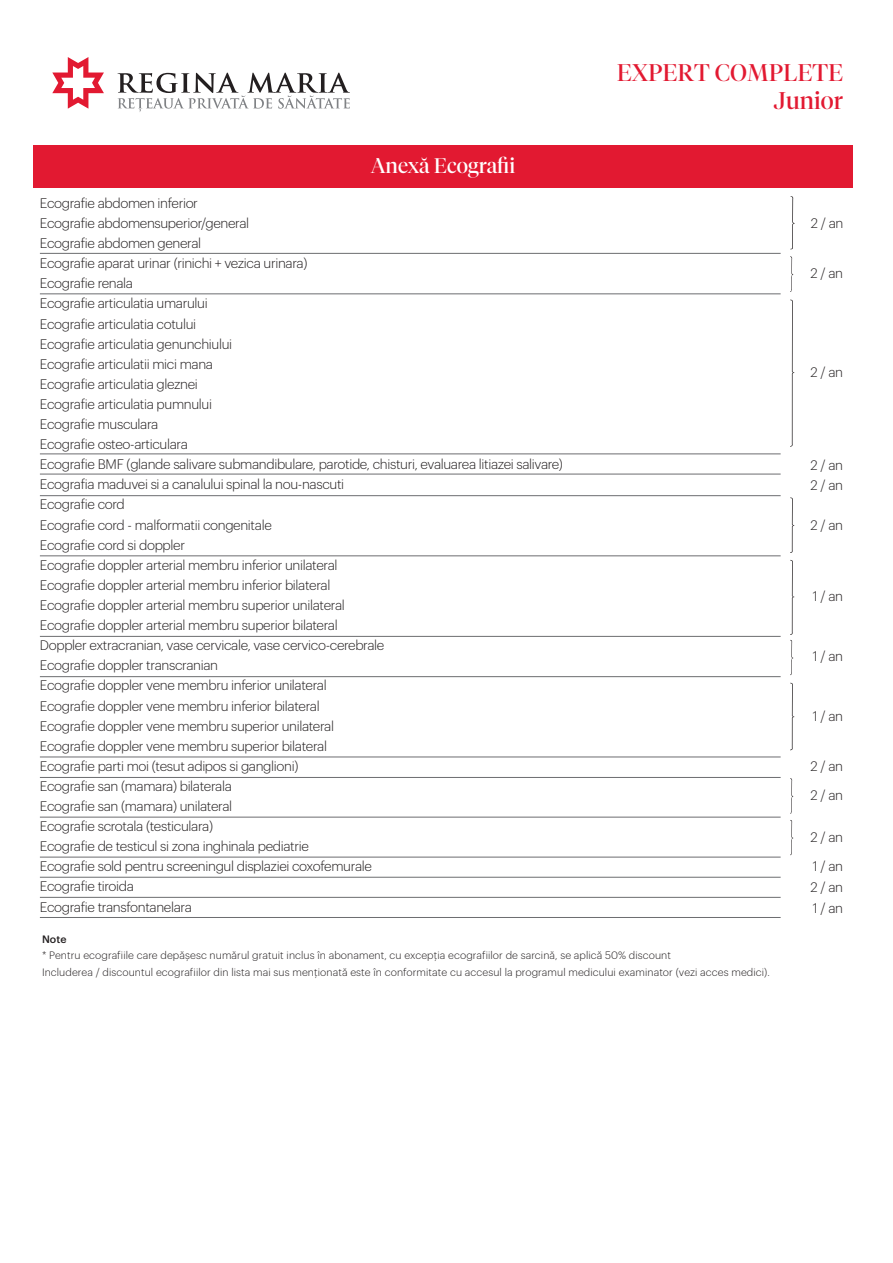
<style>
.page{position:relative;width:893px;height:1263px;background:#fff}
.page>*{position:absolute;margin:0;border:0;box-sizing:border-box;transform-origin:0 0}
.t1{font:24px/28.8px "Tiempos Fine";color:#e21931;text-align:right}
.t2{font:21px "Tiempos Fine";color:#fff}
.t3{font:300 13.5px/20.1px "Graphik";letter-spacing:-.025em;color:#231f20}
.t4{font:300 10.5px/16.5px "Graphik";letter-spacing:.01em;color:#231f20}
.t5{font:500 10.5px "Graphik";color:#231f20}
</style>
<div class="page">
<svg style="left:52px;top:57px;width:52px;height:52px"></svg>
<svg style="left:118px;top:73px;width:232px;height:39px"></svg>
<div style="left:33px;top:145px;width:819px;height:43px;background:#e21931"></div>
<hr style="left:40px;top:253px;width:741px;height:1px;background:#6c6d70">
<hr style="left:40px;top:294px;width:741px;height:1px;background:#6c6d70">
<hr style="left:40px;top:454px;width:741px;height:1px;background:#6c6d70">
<hr style="left:40px;top:495px;width:741px;height:1px;background:#6c6d70">
<hr style="left:40px;top:474px;width:741px;height:1px;background:#6c6d70">
<svg style="left:790px;top:196px;width:5px;height:53px"></svg>
<hr style="left:40px;top:556px;width:741px;height:1px;background:#6c6d70">
<svg style="left:790px;top:497px;width:4px;height:56px"></svg>
<svg style="left:790px;top:683px;width:4px;height:67px"></svg>
<svg style="left:790px;top:300px;width:4px;height:147px"></svg>
<hr style="left:40px;top:636px;width:741px;height:1px;background:#6c6d70">
<hr style="left:40px;top:676px;width:741px;height:1px;background:#6c6d70">
<hr style="left:40px;top:757px;width:741px;height:1px;background:#6c6d70">
<hr style="left:40px;top:777px;width:741px;height:1px;background:#6c6d70">
<hr style="left:40px;top:817px;width:741px;height:1px;background:#6c6d70">
<hr style="left:40px;top:857px;width:741px;height:1px;background:#6c6d70">
<hr style="left:40px;top:877px;width:741px;height:1px;background:#6c6d70">
<hr style="left:40px;top:897px;width:741px;height:1px;background:#6c6d70">
<hr style="left:40px;top:917px;width:741px;height:1px;background:#6c6d70">
<svg style="left:790px;top:256px;width:3px;height:36px"></svg>
<svg style="left:790px;top:560px;width:4px;height:115px"></svg>
<svg style="left:790px;top:778px;width:3px;height:36px"></svg>
<svg style="left:790px;top:820px;width:3px;height:35px"></svg>
<h2 class="t2" style="left:371px;top:153px;width:146px">Anexă Ecografii</h2>
<p class="t3" style="left:40px;top:192px;width:525px">Ecografie abdomen inferior<br>Ecografie abdomensuperior/general<br>Ecografie abdomen general<br>Ecografie aparat urinar (rinichi + vezica urinara)<br>Ecografie renala<br>Ecografie articulatia umarului<br>Ecografie articulatia cotului<br>Ecografie articulatia genunchiului<br>Ecografie articulatii mici mana<br>Ecografie articulatia gleznei<br>Ecografie articulatia pumnului<br>Ecografie musculara<br>Ecografie osteo-articulara<br>Ecografie BMF (glande salivare submandibulare, parotide, chisturi, evaluarea litiazei salivare)<br>Ecografia maduvei si a canalului spinal la nou-nascuti<br>Ecografie cord<br>Ecografie cord - malformatii congenitale<br>Ecografie cord si doppler<br>Ecografie doppler arterial membru inferior unilateral<br>Ecografie doppler arterial membru inferior bilateral<br>Ecografie doppler arterial membru superior unilateral<br>Ecografie doppler arterial membru superior bilateral<br>Doppler extracranian, vase cervicale, vase cervico-cerebrale<br>Ecografie doppler transcranian<br>Ecografie doppler vene membru inferior unilateral<br>Ecografie doppler vene membru inferior bilateral<br>Ecografie doppler vene membru superior unilateral<br>Ecografie doppler vene membru superior bilateral<br>Ecografie parti moi (tesut adipos si ganglioni)<br>Ecografie san (mamara) bilaterala<br>Ecografie san (mamara) unilateral<br>Ecografie scrotala (testiculara)<br>Ecografie de testicul si zona inghinala pediatrie<br>Ecografie sold pentru screeningul displaziei coxofemurale<br>Ecografie tiroida<br>Ecografie transfontanelara</p>
<h1 class="t1" style="left:617px;top:58px;width:228px">EXPERT COMPLETE<br>Junior</h1>
<p class="t3" style="left:811px;top:212px;width:34px">2 / an</p>
<p class="t3" style="left:810px;top:262px;width:34px">2 / an</p>
<p class="t3" style="left:810px;top:361px;width:34px">2 / an</p>
<p class="t3" style="left:810px;top:453px;width:34px">2 / an<br>2 / an</p>
<p class="t3" style="left:810px;top:514px;width:34px">2 / an</p>
<p class="t3" style="left:813px;top:585px;width:32px">1 / an</p>
<p class="t3" style="left:813px;top:645px;width:32px">1 / an</p>
<p class="t3" style="left:813px;top:705px;width:32px">1 / an</p>
<p class="t3" style="left:810px;top:755px;width:34px">2 / an</p>
<p class="t3" style="left:810px;top:784px;width:34px">2 / an</p>
<p class="t3" style="left:810px;top:822px;width:34px;line-height:28.7px">2 / an<br>1 / an</p>
<p class="t3" style="left:810px;top:876px;width:34px;line-height:21px">2 / an<br>1 / an</p>
<p class="t5" style="left:42px;top:931px;width:26px">Note</p>
<p class="t4" style="left:42px;top:946px;width:729px">* Pentru ecografiile care depășesc numărul gratuit inclus în abonament, cu excepția ecografiilor de sarcină, se aplică 50% discount<br>Includerea / discountul ecografiilor din lista mai sus menționată este în conformitate cu accesul la programul medicului examinator (vezi acces medici).</p>
</div>
